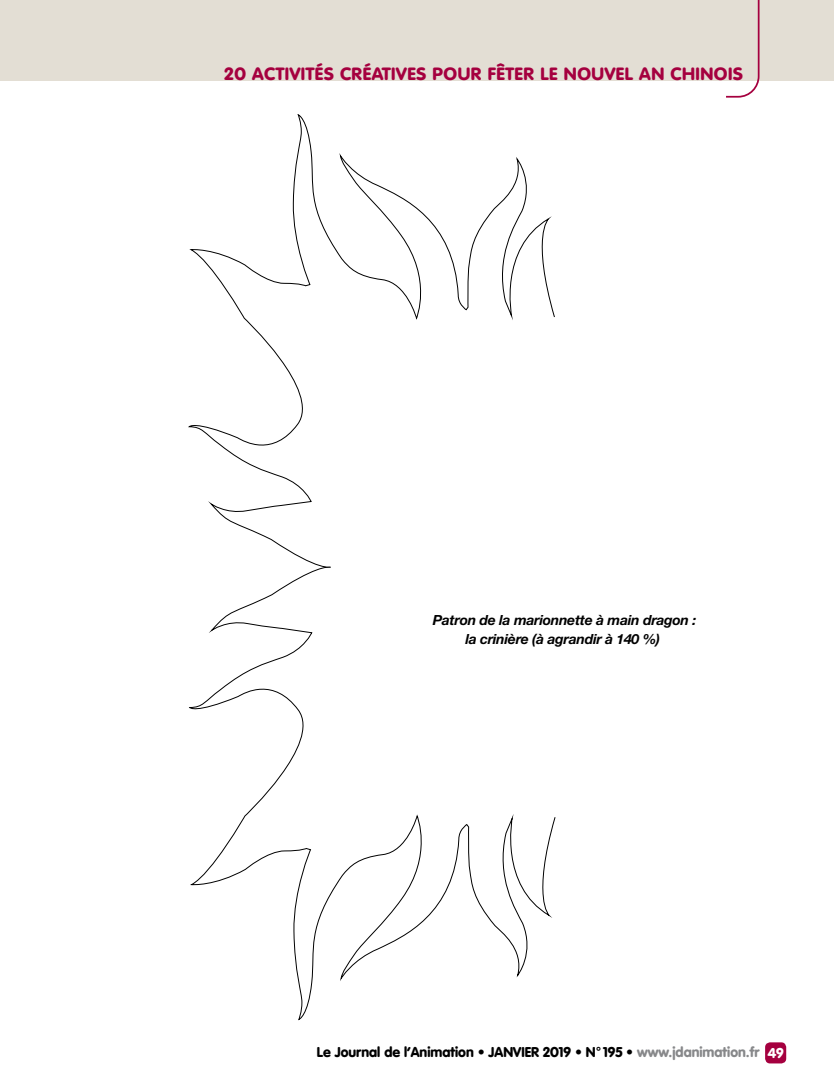
<style>
.page{position:relative;width:834px;height:1092px;background:#fff}
.page>*{position:absolute;margin:0;border:0;box-sizing:border-box;transform-origin:0 0}
.t1{font:900 17.5px "VAG Rounded";letter-spacing:.03em;color:#a5003f;scale:1.05 1}
.t2{font:900 14px "VAG Rounded";color:#000}
.t3{font:italic 700 14px/19.2px "Helvetica Neue";letter-spacing:-.02em;color:#000;text-align:center}
.s1{color:#87888a}
.s2{color:#fff}
</style>
<div class="page">
<div style="left:765px;top:1042px;width:21px;height:21px;background:#a5003f;border-radius:5px"></div>
<div style="left:0;top:0;width:833px;height:81px;background:#e3ded4"></div>
<svg style="left:726px;top:0;width:34px;height:98px"></svg>
<svg style="left:189px;top:572px;width:366px;height:447px"></svg>
<svg style="left:188px;top:115px;width:367px;height:457px"></svg>
<p class="t1" style="left:224px;top:63px;width:372px">20 ACTIVITÉS CR ÉATIVES POUR FÊTER LE NOUVEL</p>
<p class="t1" style="left:639px;top:63px;width:100px">AN CHINOIS</p>
<p class="t3" style="left:432px;top:610px;width:265px">Patron de la marionnette à main dragon : la crinière (à agrandir à 140 %)</p>
<p class="t2" style="left:317px;top:1043px;width:468px">LE JOURNAL DE L’ANIMATION • JANVIER 2019 • N° 195 • <span class="s1">WWW.JDANIMATION.FR</span> <span class="s2">49</span></p>
</div>
